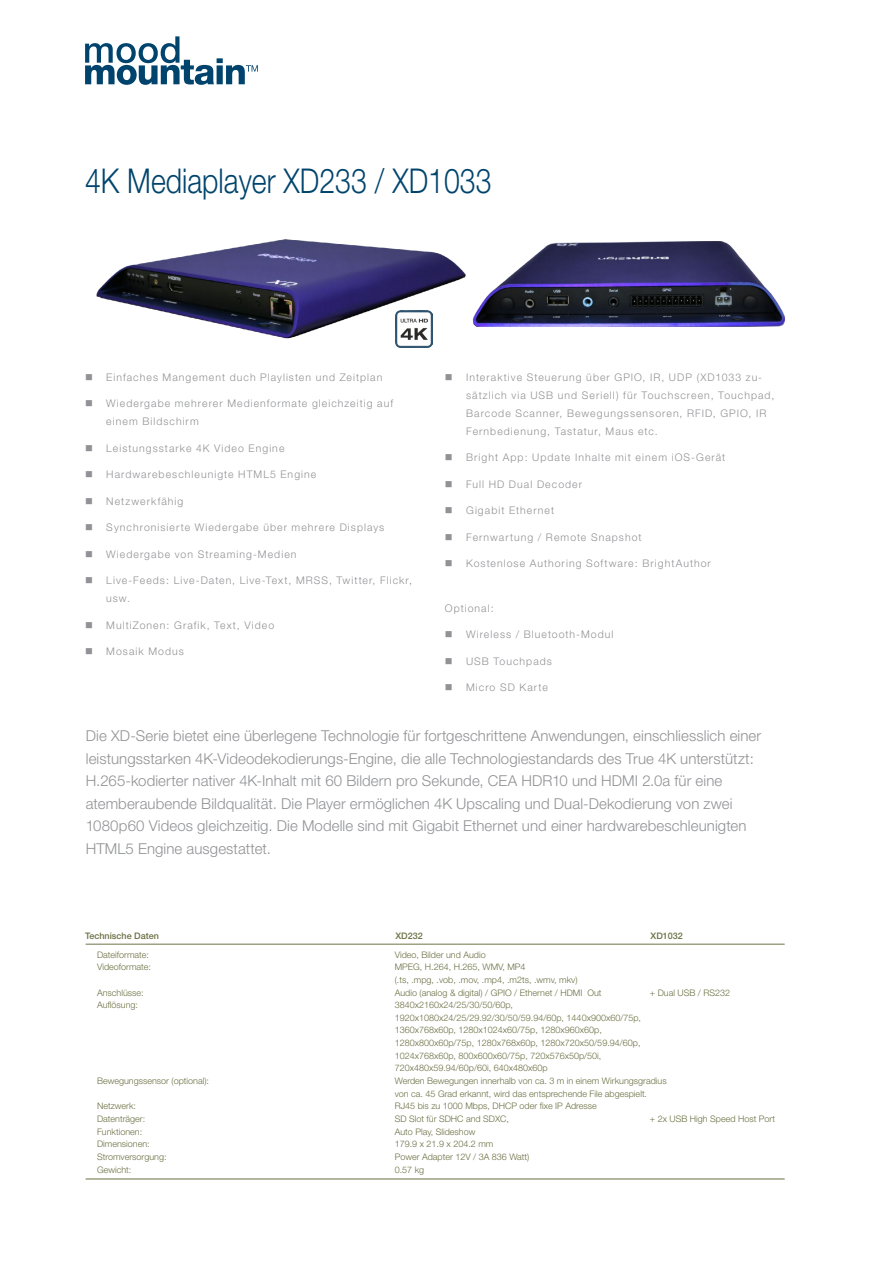
<style>
.page{position:relative;width:893px;height:1263px;background:#fff}
.page>*{position:absolute;margin:0;border:0;box-sizing:border-box;transform-origin:0 0}
.Produktetitel{font:300 34.2px "Helvetica Neue";color:#00446d;scale:.83 1}
.t1{font:300 15px/22.5px "Helvetica Neue";letter-spacing:.005em;color:#919295}
.Aufzählung_Features{font:300 10.5px/18px "Helvetica Neue";letter-spacing:.1em;color:#919295}
.t2{font:300 9px/12.6px "Helvetica Neue";color:#6b6f42}
.Techn_Daten_Header{font:500 9px "Helvetica Neue";color:#6b6f42}
</style>
<div class="page">
<svg style="left:85px;top:36px;width:173px;height:49px"></svg>
<img style="left:96px;top:239px;width:343px;height:109px">
<img style="left:439px;top:241px;width:346px;height:86px">
<img style="left:395px;top:310px;width:37px;height:37px">
<p class="Produktetitel" style="left:85px;top:159px;width:491px">4K Mediaplayer XD233 / XD1033</p>
<p class="Aufzählung_Features" style="left:106px;top:368px;width:278px">Einfaches Mangement duch Playlisten und Zeitplan</p>
<p class="Aufzählung_Features" style="left:106px;top:394px;width:288px">Wiedergabe mehrerer Medienformate gleichzeitig auf einem Bildschirm</p>
<p class="Aufzählung_Features" style="left:106px;top:439px;width:180px">Leistungsstarke 4K Video Engine</p>
<p class="Aufzählung_Features" style="left:106px;top:465px;width:211px">Hardwarebeschleunigte HTML5 Engine</p>
<p class="Aufzählung_Features" style="left:106px;top:492px;width:79px">Netzwerkfähig</p>
<p class="Aufzählung_Features" style="left:106px;top:518px;width:279px">Synchronisierte Wiedergabe über mehrere Displays</p>
<p class="Aufzählung_Features" style="left:106px;top:545px;width:192px">Wiedergabe von Streaming-Medien</p>
<p class="Aufzählung_Features" style="left:106px;top:571px;width:307px">Live-Feeds: Live-Daten, Live-Text, MRSS, Twitter, Flickr, usw.</p>
<p class="Aufzählung_Features" style="left:106px;top:616px;width:169px">MultiZonen: Grafik, Text, Video</p>
<p class="Aufzählung_Features" style="left:106px;top:642px;width:79px">Mosaik Modus</p>
<p class="Aufzählung_Features" style="left:466px;top:368px;width:310px">Interaktive Steuerung über GPIO, IR, UDP (XD1033 zu&shy;sätzlich via USB und Seriell) für Touchscreen, Touchpad, Barcode Scanner, Bewegungssensoren, RFID, GPIO, IR Fernbedienung, Tastatur, Maus etc.</p>
<p class="Aufzählung_Features" style="left:466px;top:448px;width:261px">Bright App: Update Inhalte mit einem iOS-Gerät</p>
<p class="Aufzählung_Features" style="left:466px;top:475px;width:118px">Full HD Dual Decoder</p>
<p class="Aufzählung_Features" style="left:466px;top:501px;width:89px">Gigabit Ethernet</p>
<p class="Aufzählung_Features" style="left:466px;top:528px;width:177px">Fernwartung / Remote Snapshot</p>
<p class="Aufzählung_Features" style="left:466px;top:554px;width:246px">Kostenlose Authoring Software: BrightAuthor</p>
<p class="Aufzählung_Features" style="left:445px;top:599px;width:51px">Optional:</p>
<p class="Aufzählung_Features" style="left:466px;top:625px;width:149px">Wireless / Bluetooth-Modul</p>
<p class="Aufzählung_Features" style="left:466px;top:652px;width:87px">USB Touchpads</p>
<p class="Aufzählung_Features" style="left:466px;top:678px;width:83px">Micro SD Karte</p>
<p class="t1" style="left:86px;top:724px;width:677px">Die XD-Serie bietet eine überlegene Technologie für fortgeschrittene Anwendungen, einschliesslich einer leistungsstarken 4K-Videodekodierungs-Engine, die alle Technologiestandards des True 4K unterstützt:<br>H.265-kodierter nativer 4K-Inhalt mit 60 Bildern pro Sekunde, CEA HDR10 und HDMI 2.0a für eine atemberaubende Bildqualität. Die Player ermöglichen 4K Upscaling und Dual-Dekodierung von zwei 1080p60 Videos gleichzeitig. Die Modelle sind mit Gigabit Ethernet und einer hardwarebeschleunigten HTML5 Engine ausgestattet.</p>
<p class="Techn_Daten_Header" style="left:85px;top:931px;width:75px">Technische Daten</p>
<p class="Techn_Daten_Header" style="left:395px;top:931px;width:29px">XD232</p>
<p class="Techn_Daten_Header" style="left:651px;top:931px;width:34px">XD1032</p>
<p class="t2" style="left:97px;top:948px;width:54px">Dateiformate:</p>
<p class="t2" style="left:395px;top:948px;width:93px">Video, Bilder und Audio</p>
<p class="t2" style="left:97px;top:960px;width:56px">Videoformate:</p>
<p class="t2" style="left:395px;top:960px;width:184px">MPEG, H.264, H.265, WMV, MP4<br>(.ts, .mpg, .vob, .mov, .mp4, .m2ts, .wmv, mkv)</p>
<p class="t2" style="left:97px;top:986px;width:48px">Anschlüsse:</p>
<p class="t2" style="left:395px;top:986px;width:208px">Audio (analog &amp; digital) / GPIO / Ethernet / HDMI Out</p>
<p class="t2" style="left:650px;top:986px;width:82px">+ Dual USB / RS232</p>
<p class="t2" style="left:97px;top:998px;width:43px">Auflösung:</p>
<p class="t2" style="left:395px;top:998px;width:248px">3840x2160x24/25/30/50/60p, 1920x1080x24/25/29.92/30/50/59.94/60p, 1440x900x60/75p, 1360x768x60p, 1280x1024x60/75p, 1280x960x60p, 1280x800x60p/75p, 1280x768x60p, 1280x720x50/59.94/60p, 1024x768x60p, 800x600x60/75p, 720x576x50p/50i, 720x480x59.94/60p/60i, 640x480x60p</p>
<p class="t2" style="left:97px;top:1074px;width:114px">Bewegungssensor (optional):</p>
<p class="t2" style="left:395px;top:1074px;width:273px">Werden Bewegungen innerhalb von ca. 3 m in einem Wirkungsgradius von ca. 45 Grad erkannt, wird das entsprechende File abgespielt.</p>
<p class="t2" style="left:97px;top:1100px;width:41px">Netzwerk:</p>
<p class="t2" style="left:395px;top:1100px;width:204px">RJ45 bis zu 1000 Mbps, DHCP oder fixe IP Adresse</p>
<p class="t2" style="left:97px;top:1112px;width:50px">Datenträger:</p>
<p class="t2" style="left:395px;top:1112px;width:116px">SD Slot für SDHC and SDXC,</p>
<p class="t2" style="left:650px;top:1112px;width:127px">+ 2x USB High Speed Host Port</p>
<p class="t2" style="left:97px;top:1125px;width:47px">Funktionen:</p>
<p class="t2" style="left:395px;top:1125px;width:82px">Auto Play, Slideshow</p>
<p class="t2" style="left:97px;top:1138px;width:54px">Dimensionen:</p>
<p class="t2" style="left:395px;top:1138px;width:100px">179.9 x 21.9 x 204.2 mm</p>
<p class="t2" style="left:97px;top:1150px;width:71px">Stromversorgung:</p>
<p class="t2" style="left:395px;top:1150px;width:136px">Power Adapter 12V / 3A 836 Watt)</p>
<p class="t2" style="left:97px;top:1163px;width:36px">Gewicht:</p>
<p class="t2" style="left:395px;top:1163px;width:31px">0.57 kg</p>
</div>
